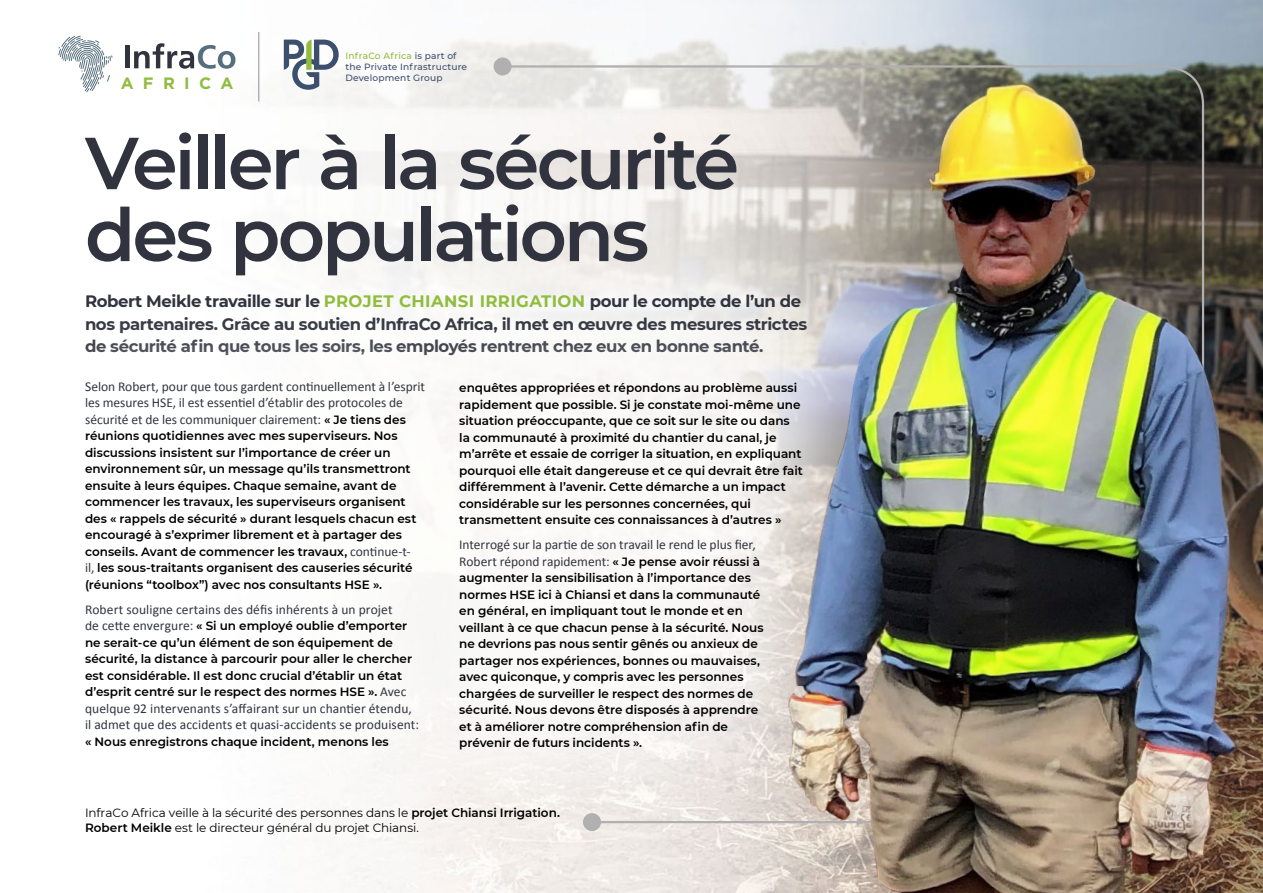
<style>
.page{position:relative;width:1263px;height:893px;background:#fff}
.page>*{position:absolute;margin:0;border:0;box-sizing:border-box;transform-origin:0 0}
.t1{font:600 73.5px/71.8px "Montserrat";letter-spacing:-.045em;color:#31343f}
.t2{font:700 16.5px/22.5px "Montserrat";letter-spacing:-.025em;color:#31343f}
.t3{font:700 16.35px "Gotham";letter-spacing:.565em;color:#90bd3d}
.t4{font:13.5px/16.5px "Calibri";color:#31343f}
.t5{font:600 12px/16.5px "Montserrat";color:#000}
.t6{font:12px/15px "Montserrat";letter-spacing:-.005em;color:#000}
.t7{font:500 9.15px/11.1px "Montserrat";letter-spacing:.02em;color:#3c4f6d}
.s1{color:#90bd3d}
.s2{font-family:"Montserrat";font-weight:600;font-size:12px;color:#000}
.s3{font-family:"Calibri";font-weight:400;font-size:13.5px;color:#31343f}
.s4{font-weight:600}
</style>
<div class="page">
<img style="left:86px;top:32px;width:625px;height:861px">
<div style="left:583px;top:813px;width:18px;height:18px;background:#b1afb0;border-radius:50%"></div>
<hr style="left:503px;top:65px;width:484px;height:3px;background:#b1afb0">
<div style="left:494px;top:57px;width:18px;height:18px;background:#b1afb0;border-radius:50%"></div>
<img style="left:711px;top:0;width:552px;height:893px">
<div style="left:8px;top:216px;width:873px;height:217px;background:#fff;opacity:.75"></div>
<div style="left:7px;top:303px;width:872px;height:524px;background:#fff;opacity:.75"></div>
<svg style="left:284px;top:40px;width:55px;height:50px"></svg>
<hr style="left:258px;top:32px;width:1px;height:69px;background:#95969a">
<svg style="left:58px;top:35px;width:55px;height:57px"></svg>
<hr style="left:125px;top:45px;width:4px;height:23px;background:#31343f">
<svg style="left:134px;top:43px;width:101px;height:26px"></svg>
<h3 class="t3" style="left:121px;top:74px;width:114px">AFRICA</h3>
<p class="t7" style="left:345px;top:49px;width:123px"><span class="s1">InfraCo Africa</span> is part of the Private Infrastructure<br>Development Group</p>
<h1 class="t1" style="left:85px;top:124px;width:656px">Veiller à la sécurité des populations</h1>
<p class="t2" style="left:85px;top:289px;width:724px">Robert Meikle travaille sur le <span class="s1">PROJET CHIANSI IRRIGATION</span> pour le compte de l’un de nos partenaires. Grâce au soutien d’InfraCo Africa, il met en œuvre des mesures strictes de sécurité afin que tous les soirs, les employés rentrent chez eux en bonne santé.</p>
<p class="t4" style="left:85px;top:378px;width:341px">Selon Robert, pour que tous gardent continuellement à l’esprit les mesures HSE, il est essentiel d’établir des protocoles de sécurité et de les communiquer clairement: <span class="s2">« Je tiens des</span></p>
<p class="t5" style="left:85px;top:427px;width:333px">réunions quotidiennes avec mes superviseurs. Nos discussions insistent sur l’importance de créer un environnement sûr, un message qu’ils transmettront ensuite à leurs équipes. Chaque semaine, avant de commencer les travaux, les superviseurs organisent des « rappels de sécurité » durant lesquels chacun est encouragé à s’exprimer librement et à partager des conseils. Avant de commencer les travaux, <span class="s3">continue-t&shy;il,</span> les sous-traitants organisent des causeries sécurité (réunions “toolbox”) avec nos consultants HSE ».</p>
<p class="t4" style="left:85px;top:601px;width:309px">Robert souligne certains des défis inhérents à un projet</p>
<p class="t5" style="left:85px;top:617px;width:329px"><span class="s3">de cette envergure:</span> « Si un employé oublie d’emporter ne serait-ce qu’un élément de son équipement de sécurité, la distance à parcourir pour aller le chercher est considérable. Il est donc crucial d’établir un état d’esprit centré sur le respect des normes HSE ». <span class="s3">Avec</span></p>
<p class="t4" style="left:85px;top:700px;width:335px">quelque 92 intervenants s’affairant sur un chantier étendu, il admet que des accidents et quasi-accidents se produisent:</p>
<p class="t5" style="left:85px;top:733px;width:305px">« Nous enregistrons chaque incident, menons les</p>
<p class="t5" style="left:459px;top:379px;width:345px">enquêtes appropriées et répondons au problème aussi rapidement que possible. Si je constate moi-même une situation préoccupante, que ce soit sur le site ou dans la communauté à proximité du chantier du canal, je m’arrête et essaie de corriger la situation, en expliquant pourquoi elle était dangereuse et ce qui devrait être fait différemment à l’avenir. Cette démarche a un impact considérable sur les personnes concernées, qui transmettent ensuite ces connaissances à d’autres »</p>
<p class="t4" style="left:459px;top:536px;width:302px">Interrogé sur la partie de son travail le rend le plus fier,<br>Robert répond rapidement: <span class="s2">« Je pense avoir réussi à</span></p>
<p class="t5" style="left:459px;top:569px;width:306px">augmenter la sensibilisation à l’importance des normes HSE ici à Chiansi et dans la communauté en général, en impliquant tout le monde et en veillant à ce que chacun pense à la sécurité. Nous ne devrions pas nous sentir gênés ou anxieux de partager nos expériences, bonnes ou mauvaises, avec quiconque, y compris avec les personnes chargées de surveiller le respect des normes de sécurité. Nous devons être disposés à apprendre et à améliorer notre compréhension afin de prévenir de futurs incidents ».</p>
<p class="t6" style="left:85px;top:805px;width:476px">InfraCo Africa veille à la sécurité des personnes dans le <span class="s4">projet Chiansi Irrigation.<br>Robert Meikle</span> est le directeur général du projet Chiansi.</p>
</div>
